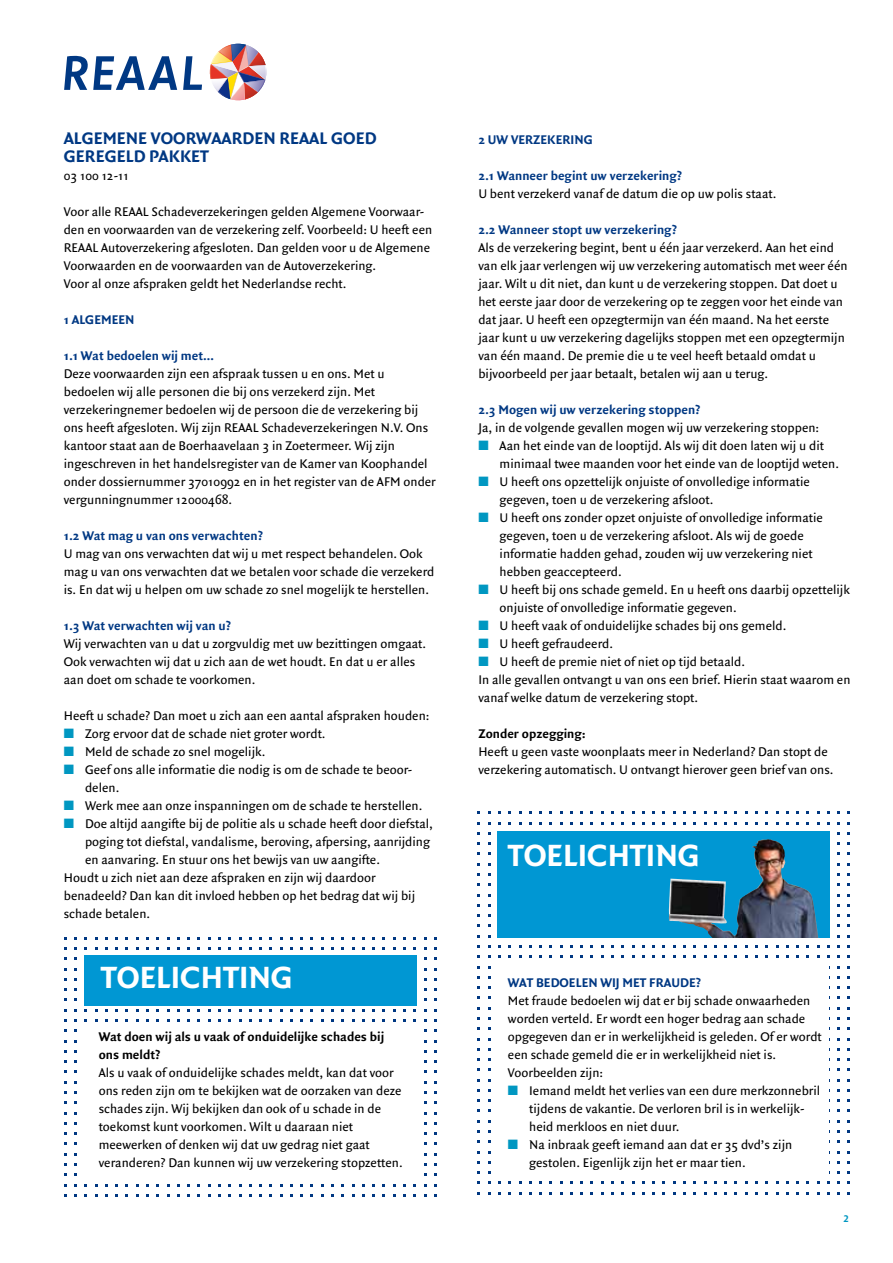
<style>
.page{position:relative;width:893px;height:1263px;background:#fff}
.page>*{position:absolute;margin:0;border:0;box-sizing:border-box;transform-origin:0 0}
.t1{font:33px "Quadraat Sans Bold Alt Num";color:#fff}
.t2{font:700 18px "Quadraat Sans";color:#003883}
.t3{font:13.5px/18px "Quadraat Sans";color:#000}
.t4{font:700 13.5px "Quadraat Sans";color:#003883}
.t5{font:700 13.5px/18px "Quadraat Sans";color:#000}
.t6{font:10.5px "Quadraat Sans Bold Alt Num";color:#0097c1}
.s1{color:#0097c1}
</style>
<div class="page">
<svg style="left:148px;top:56px;width:29px;height:34px"></svg>
<svg style="left:93px;top:56px;width:52px;height:34px"></svg>
<svg style="left:64px;top:56px;width:24px;height:34px"></svg>
<svg style="left:183px;top:56px;width:27px;height:34px"></svg>
<svg style="left:265px;top:63px;width:2px;height:18px"></svg>
<svg style="left:210px;top:44px;width:55px;height:57px"></svg>
<div style="left:497px;top:831px;width:332px;height:106px;background:#0097d3"></div>
<img style="left:669px;top:839px;width:149px;height:99px">
<div style="left:84px;top:955px;width:333px;height:50px;background:#0097d3"></div>
<h2 class="t2" style="left:64px;top:128px;width:100px">ALGEMENE VOO</h2>
<h2 class="t2" style="left:186px;top:128px;width:192px">RWAARDEN REAAL goed</h2>
<h2 class="t2" style="left:64px;top:146px;width:11px">geregel</h2>
<h2 class="t2" style="left:134px;top:146px;width:75px">d pakket</h2>
<p class="t3" style="left:64px;top:167px;width:67px">03 100 12-11</p>
<p class="t3" style="left:64px;top:203px;width:370px">Voor alle REAAL Schadeverzekeringen gelden Algemene Voorwaar&shy;den en voorwaarden van de verzekering zelf. Voorbeeld: U heeft een REAAL Autoverzekering afgesloten. Dan gelden voor u de Algemene Voorwaarden en de voorwaarden van de Autoverzekering.<br>Voor al onze afspraken geldt het Nederlandse recht.</p>
<p class="t4" style="left:64px;top:312px;width:71px">1 ALGEMEEN</p>
<p class="t4" style="left:64px;top:348px;width:152px">1.1 Wat bedoelen wij met…</p>
<p class="t3" style="left:64px;top:365px;width:374px">Deze voorwaarden zijn een afspraak tussen u en ons. Met u bedoelen wij alle personen die bij ons verzekerd zijn. Met verzekeringnemer bedoelen wij de persoon die de verzekering bij ons heeft afgesloten. Wij zijn REAAL Schadeverzekeringen N.V. Ons kantoor staat aan de Boerhaavelaan 3 in Zoetermeer. Wij zijn ingeschreven in het handelsregister van de Kamer van Koophandel onder dossiernummer 37010992 en in het register van de AFM onder vergunningnummer 12000468.</p>
<p class="t4" style="left:64px;top:528px;width:200px">1.2 Wat mag u van ons verwachten?</p>
<p class="t3" style="left:64px;top:545px;width:372px">U mag van ons verwachten dat wij u met respect behandelen. Ook mag u van ons verwachten dat we betalen voor schade die verzekerd is. En dat wij u helpen om uw schade zo snel mogelijk te herstellen.</p>
<p class="t4" style="left:64px;top:618px;width:168px">1.3 Wat verwachten wij van u?</p>
<p class="t3" style="left:64px;top:635px;width:364px">Wij verwachten van u dat u zorgvuldig met uw bezittingen omgaat.<br>Ook verwachten wij dat u zich aan de wet houdt. En dat u er alles aan doet om schade te voorkomen.</p>
<p class="t3" style="left:64px;top:707px;width:367px">Heeft u schade? Dan moet u zich aan een aantal afspraken houden:</p>
<p class="t3" style="left:64px;top:725px;width:263px"><span class="s1">■</span> Zorg ervoor dat de schade niet groter wordt.</p>
<p class="t3" style="left:64px;top:743px;width:203px"><span class="s1">■</span> Meld de schade zo snel mogelijk.</p>
<p class="t3" style="left:85px;top:761px;width:329px;text-indent:-21px"><span class="s1">■</span> Geef ons alle informatie die nodig is om de schade te beoor&shy;delen.</p>
<p class="t3" style="left:64px;top:797px;width:360px"><span class="s1">■</span> Werk mee aan onze inspanningen om de schade te herstellen.</p>
<p class="t3" style="left:64px;top:815px;width:371px"><span class="s1">■</span> Doe altijd aangifte bij de politie als u schade heeft door diefstal,</p>
<p class="t3" style="left:85px;top:833px;width:346px">poging tot diefstal, vandalisme, beroving, afpersing, aanrijding</p>
<p class="t3" style="left:85px;top:851px;width:296px">en aanvaring. En stuur ons het bewijs van uw aangifte.</p>
<p class="t3" style="left:64px;top:869px;width:313px">Houdt u zich niet aan deze afspraken en zijn wij daardoor</p>
<p class="t3" style="left:64px;top:887px;width:353px">benadeeld? Dan kan dit invloed hebben op het bedrag dat wij bij</p>
<p class="t3" style="left:64px;top:905px;width:88px">schade betalen.</p>
<h1 class="t1" style="left:101px;top:959px;width:17px">TOELI</h1>
<h1 class="t1" style="left:180px;top:959px;width:40px">CHTING</h1>
<p class="t5" style="left:99px;top:1028px;width:287px">Wat doen wij als u vaak of onduidelijke schades bij ons meldt?</p>
<p class="t3" style="left:99px;top:1064px;width:306px">Als u vaak of onduidelijke schades meldt, kan dat voor ons reden zijn om te bekijken wat de oorzaken van deze schades zijn. Wij bekijken dan ook of u schade in de toekomst kunt voorkomen. Wilt u daaraan niet meewerken of denken wij dat uw gedrag niet gaat veranderen? Dan kunnen wij uw verzekering stopzetten.</p>
<p class="t4" style="left:478px;top:132px;width:116px">2 UW VERZEKERING</p>
<p class="t4" style="left:478px;top:168px;width:205px">2.1 Wanneer begint uw verzekering?</p>
<p class="t3" style="left:478px;top:185px;width:300px">U bent verzekerd vanaf de datum die op uw polis staat.</p>
<p class="t4" style="left:478px;top:222px;width:200px">2.2 Wanneer stopt uw verzekering?</p>
<p class="t3" style="left:478px;top:239px;width:371px">Als de verzekering begint, bent u één jaar verzekerd. Aan het eind van elk jaar verlengen wij uw verzekering automatisch met weer één jaar. Wilt u dit niet, dan kunt u de verzekering stoppen. Dat doet u het eerste jaar door de verzekering op te zeggen voor het einde van dat jaar. U heeft een opzegtermijn van één maand. Na het eerste jaar kunt u uw verzekering dagelijks stoppen met een opzegtermijn van één maand. De premie die u te veel heeft betaald omdat u bijvoorbeeld per jaar betaalt, betalen wij aan u terug.</p>
<p class="t4" style="left:478px;top:402px;width:223px">2.3 Mogen wij uw verzekering stoppen?</p>
<p class="t3" style="left:478px;top:419px;width:342px">Ja, in de volgende gevallen mogen wij uw verzekering stoppen:</p>
<p class="t3" style="left:500px;top:437px;width:341px;text-indent:-21px"><span class="s1">■</span> Aan het einde van de looptijd. Als wij dit doen laten wij u dit minimaal twee maanden voor het einde van de looptijd weten.</p>
<p class="t3" style="left:500px;top:473px;width:312px;text-indent:-21px"><span class="s1">■</span> U heeft ons opzettelijk onjuiste of onvolledige informatie gegeven, toen u de verzekering afsloot.</p>
<p class="t3" style="left:500px;top:509px;width:325px;text-indent:-21px"><span class="s1">■</span> U heeft ons zonder opzet onjuiste of onvolledige informatie gegeven, toen u de verzekering afsloot. Als wij de goede informatie hadden gehad, zouden wij uw verzekering niet hebben geaccepteerd.</p>
<p class="t3" style="left:500px;top:581px;width:352px;text-indent:-21px"><span class="s1">■</span> U heeft bij ons schade gemeld. En u heeft ons daarbij opzettelijk onjuiste of onvolledige informatie gegeven.</p>
<p class="t3" style="left:478px;top:617px;width:309px"><span class="s1">■</span> U heeft vaak of onduidelijke schades bij ons gemeld.</p>
<p class="t3" style="left:478px;top:635px;width:136px"><span class="s1">■</span> U heeft gefraudeerd.</p>
<p class="t3" style="left:478px;top:653px;width:374px"><span class="s1">■</span> U heeft de premie niet of niet op tijd betaald.<br>In alle gevallen ontvangt u van ons een brief. Hierin staat waarom en vanaf welke datum de verzekering stopt.</p>
<p class="t5" style="left:478px;top:725px;width:109px">Zonder opzegging:</p>
<p class="t3" style="left:478px;top:743px;width:357px">Heeft u geen vaste woonplaats meer in Nederland? Dan stopt de verzekering automatisch. U ontvangt hierover geen brief van ons.</p>
<h1 class="t1" style="left:508px;top:837px;width:17px">TOELI</h1>
<h1 class="t1" style="left:587px;top:837px;width:40px">CHTING</h1>
<p class="t4" style="left:508px;top:975px;width:194px">Wat bedoelen wij met fraude?</p>
<p class="t3" style="left:508px;top:992px;width:315px">Met fraude bedoelen wij dat er bij schade onwaarheden worden verteld. Er wordt een hoger bedrag aan schade opgegeven dan er in werkelijkheid is geleden. Of er wordt een schade gemeld die er in werkelijkheid niet is.<br>Voorbeelden zijn:</p>
<p class="t3" style="left:529px;top:1082px;width:292px;text-indent:-21px"><span class="s1">■</span> Iemand meldt het verlies van een dure merkzonnebril tijdens de vakantie. De verloren bril is in werkelijk&shy;heid merkloos en niet duur.</p>
<p class="t3" style="left:529px;top:1136px;width:265px;text-indent:-21px"><span class="s1">■</span> Na inbraak geeft iemand aan dat er 35 dvd’s zijn gestolen. Eigenlijk zijn het er maar tien.</p>
<p class="t6" style="left:843px;top:1213px;width:7px">2</p>
</div>
